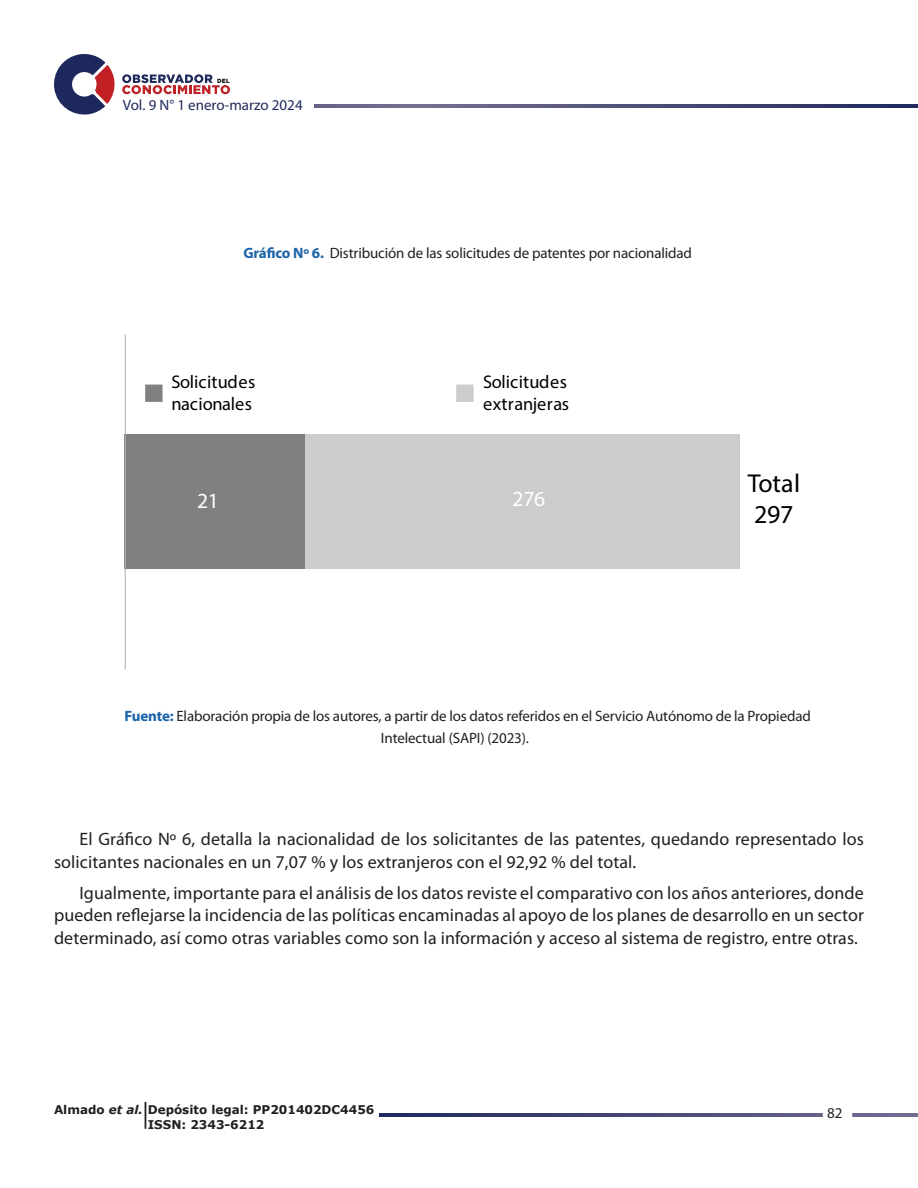
<style>
.page{position:relative;width:918px;height:1188px;background:#fff}
.page>*{position:absolute;margin:0;border:0;box-sizing:border-box;transform-origin:0 0}
.t1{font:25.95px/31.3px "Myriad Pro";letter-spacing:-.01em;color:#000}
.t2{font:21.6px "Myriad Pro";color:#fff}
.t3{font:18.3px/21.6px "Myriad Pro";color:#000}
.t4{font:18px/22.5px "Myriad Pro";letter-spacing:.005em;color:#231f20}
.t5{font:15px/22.5px "Myriad Pro";letter-spacing:-.01em;color:#231f20}
.t6{font:15px "Myriad Pro";color:#1f2a5b}
.t7{font:700 12px/14.4px "Verdana";color:#231f20}
.s1{font-weight:700;color:#1b64a9}
.s2{font-weight:700;color:#1a64ab}
.s3{font-style:italic}
</style>
<div class="page">
<svg style="left:379px;top:1114px;width:539px;height:3px;background:#474974"></svg>
<div style="left:823px;top:1100px;width:29px;height:30px;background:#fff;border-radius:50%"></div>
<svg style="left:314px;top:104px;width:604px;height:3px;background:#4f5079"></svg>
<svg style="left:122px;top:74px;width:108px;height:20px"></svg>
<svg style="left:54px;top:54px;width:61px;height:61px"></svg>
<svg style="left:145px;top:1102px;width:1px;height:27px"></svg>
<div style="left:125px;top:434px;width:180px;height:135px;background:#808080"></div>
<div style="left:305px;top:434px;width:434px;height:135px;background:#ccc"></div>
<hr style="left:125px;top:334px;width:1px;height:335px;background:#b3b3b3">
<div style="left:145px;top:385px;width:18px;height:17px;background:#808080;border:1px solid #808080"></div>
<div style="left:456px;top:385px;width:18px;height:17px;background:#ccc;border:1px solid #ccc"></div>
<p class="t6" style="left:123px;top:95px;width:181px">Vol. 9 N° 1 enero-marzo 2024</p>
<p class="t5" style="left:243px;top:241px;width:450px"><span class="s1">Gráfico Nº 6.</span> Distribución de las solicitudes de patentes por nacionalidad</p>
<p class="t3" style="left:171px;top:371px;width:85px">Solicitudes nacionales</p>
<p class="t3" style="left:483px;top:371px;width:88px">Solicitudes extranjeras</p>
<p class="t2" style="left:197px;top:487px;width:23px">21</p>
<p class="t2" style="left:513px;top:486px;width:34px">276</p>
<p class="t1" style="left:748px;top:467px;width:54px">Total<br>297</p>
<p class="t5" style="left:381px;top:704px;width:431px;text-indent:-256px"><span class="s2">Fuente:</span> Elaboración propia de los autores, a partir de los datos referidos en el Servicio Autónomo de la Propiedad<br>Intelectual (SAPI) (2023).</p>
<p class="t4" style="left:54px;top:828px;width:811px;text-indent:26px">El Gráfico Nº 6, detalla la nacionalidad de los solicitantes de las patentes, quedando representado los solicitantes nacionales en un 7,07 % y los extranjeros con el 92,92 % del total.</p>
<p class="t4" style="left:54px;top:881px;width:812px;text-align:justify;text-indent:26px">Igualmente, importante para el análisis de los datos reviste el comparativo con los años anteriores, donde pueden reflejarse la incidencia de las políticas encaminadas al apoyo de los planes de desarrollo en un sector determinado, así como otras variables como son la información y acceso al sistema de registro, entre otras.</p>
<p class="t7" style="left:148px;top:1102px;width:228px;text-indent:-94px">Almado <span class="s3">et al.</span> Depósito legal: PP201402DC4456<br>ISSN: 2343-6212</p>
<p class="t5" style="left:827px;top:1101px;width:17px">82</p>
</div>
